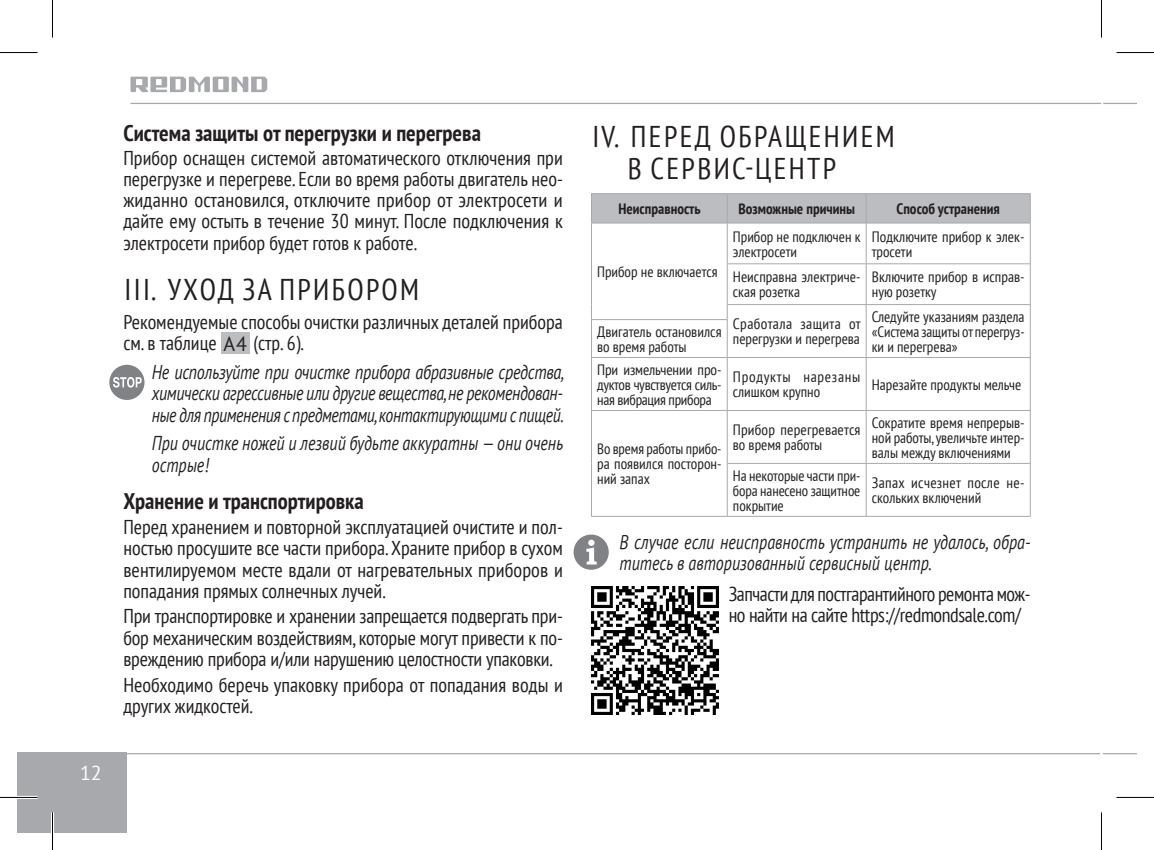
<style>
.page{position:relative;width:1154px;height:850px;background:#fff}
.page>*{position:absolute;margin:0;border:0;box-sizing:border-box;transform-origin:0 0}
.t1{font:condensed 30px/32.5px "PT Sans";letter-spacing:.08em;color:#231f20}
.Heading_2{font:700 condensed 22.5px "PT Sans";color:#231f20}
.t2{font:condensed 20px/21.5px "PT Sans";color:#231f20;text-align:justify}
.Footnote_1{font:italic 20px/21.5px "PT Sans";color:#231f20;text-align:justify;scale:.81 1}
.Footnote_1-2{font:italic 20px/21.5px "PT Sans";color:#231f20;scale:.8 1}
.t3{font:condensed 20px/21.2px "PT Sans";letter-spacing:-.02em;color:#231f20}
.t4{font:20px "PT Sans";color:#fff}
.Plain_Text{font:condensed 15px/15px "PT Sans";color:#231f20}
.Plain_Text_Header{font:700 condensed 15px "PT Sans";color:#231f20}
.Plain_Text-2{font:condensed 15px/15px "PT Sans";letter-spacing:.02em;color:#231f20}
.Plain_Text-3{font:condensed 15px/15px "PT Sans";letter-spacing:.045em;color:#231f20}
.s1{font-stretch:normal}
</style>
<div class="page">
<div style="left:17px;top:752px;width:110px;height:80px;background:#a8a9ad"></div>
<svg style="left:130px;top:77px;width:137px;height:15px"></svg>
<hr style="left:130px;top:103px;width:971px;height:1px;background:#a8a9ad">
<hr style="left:102px;top:752px;width:998px;height:2px;background:#a8a9ad">
<hr style="left:1103px;top:103px;width:34px;height:1px;background:#a8a9ad">
<hr style="left:1103px;top:752px;width:34px;height:2px;background:#a8a9ad">
<div style="left:221px;top:332px;width:28px;height:21px;background:#bcbdc0"></div>
<svg style="left:109px;top:364px;width:35px;height:36px"></svg>
<div style="left:591px;top:193px;width:440px;height:30px;background:#bcbdc0"></div>
<hr style="left:591px;top:222px;width:136px;height:1px;background:#a8a9ad">
<hr style="left:591px;top:223px;width:1px;height:41px;background:#a8a9ad">
<hr style="left:591px;top:264px;width:1px;height:40px;background:#a8a9ad">
<svg style="left:591px;top:304px;width:1px;height:15px"></svg>
<hr style="left:727px;top:222px;width:139px;height:1px;background:#a8a9ad">
<hr style="left:727px;top:223px;width:1px;height:40px;background:#a8a9ad">
<hr style="left:866px;top:222px;width:164px;height:1px;background:#a8a9ad">
<hr style="left:866px;top:223px;width:1px;height:40px;background:#a8a9ad">
<hr style="left:1030px;top:223px;width:1px;height:40px;background:#a8a9ad">
<hr style="left:727px;top:263px;width:139px;height:1px;background:#a8a9ad">
<hr style="left:727px;top:264px;width:1px;height:40px;background:#a8a9ad">
<hr style="left:866px;top:263px;width:164px;height:1px;background:#a8a9ad">
<hr style="left:866px;top:264px;width:1px;height:40px;background:#a8a9ad">
<hr style="left:1030px;top:264px;width:1px;height:40px;background:#a8a9ad">
<hr style="left:727px;top:304px;width:139px;height:1px;background:#a8a9ad">
<svg style="left:727px;top:305px;width:1px;height:14px"></svg>
<hr style="left:866px;top:304px;width:164px;height:1px;background:#a8a9ad">
<svg style="left:866px;top:305px;width:1px;height:14px"></svg>
<svg style="left:1030px;top:305px;width:1px;height:14px"></svg>
<hr style="left:591px;top:319px;width:136px;height:1px;background:#a8a9ad">
<hr style="left:591px;top:320px;width:1px;height:37px;background:#a8a9ad">
<hr style="left:727px;top:320px;width:1px;height:37px;background:#a8a9ad">
<hr style="left:866px;top:319px;width:1px;height:38px;background:#a8a9ad">
<hr style="left:1030px;top:319px;width:1px;height:38px;background:#a8a9ad">
<hr style="left:591px;top:357px;width:136px;height:1px;background:#a8a9ad">
<hr style="left:591px;top:357px;width:1px;height:53px;background:#a8a9ad">
<hr style="left:727px;top:357px;width:139px;height:1px;background:#a8a9ad">
<hr style="left:727px;top:357px;width:1px;height:53px;background:#a8a9ad">
<hr style="left:866px;top:357px;width:164px;height:1px;background:#a8a9ad">
<hr style="left:866px;top:357px;width:1px;height:53px;background:#a8a9ad">
<hr style="left:1030px;top:357px;width:1px;height:53px;background:#a8a9ad">
<hr style="left:591px;top:410px;width:1px;height:53px;background:#a8a9ad">
<hr style="left:591px;top:463px;width:1px;height:52px;background:#a8a9ad">
<hr style="left:591px;top:410px;width:136px;height:1px;background:#a8a9ad">
<hr style="left:591px;top:515px;width:136px;height:1px;background:#a8a9ad">
<hr style="left:727px;top:410px;width:139px;height:1px;background:#a8a9ad">
<hr style="left:727px;top:410px;width:1px;height:53px;background:#a8a9ad">
<hr style="left:866px;top:410px;width:164px;height:1px;background:#a8a9ad">
<hr style="left:866px;top:410px;width:1px;height:53px;background:#a8a9ad">
<hr style="left:1030px;top:410px;width:1px;height:53px;background:#a8a9ad">
<hr style="left:727px;top:462px;width:139px;height:1px;background:#a8a9ad">
<hr style="left:727px;top:463px;width:1px;height:52px;background:#a8a9ad">
<hr style="left:866px;top:462px;width:164px;height:1px;background:#a8a9ad">
<hr style="left:866px;top:463px;width:1px;height:52px;background:#a8a9ad">
<hr style="left:1030px;top:463px;width:1px;height:52px;background:#a8a9ad">
<hr style="left:727px;top:515px;width:139px;height:1px;background:#a8a9ad">
<hr style="left:866px;top:515px;width:164px;height:1px;background:#a8a9ad">
<svg style="left:573px;top:534px;width:36px;height:35px"></svg>
<img style="left:591px;top:586px;width:128px;height:128px">
<hr style="left:0;top:795px;width:38px;height:3px;background:#fff">
<hr style="left:51px;top:812px;width:3px;height:37px;background:#fff">
<hr style="left:0;top:52px;width:38px;height:1px;background:#000">
<hr style="left:1116px;top:52px;width:38px;height:1px;background:#000">
<hr style="left:0;top:796px;width:38px;height:1px;background:#000">
<hr style="left:1116px;top:796px;width:38px;height:1px;background:#000">
<hr style="left:52px;top:0;width:1px;height:38px;background:#000">
<hr style="left:52px;top:812px;width:1px;height:37px;background:#000">
<hr style="left:1101px;top:0;width:1px;height:38px;background:#000">
<hr style="left:1101px;top:812px;width:1px;height:37px;background:#000">
<p class="t4" style="left:80px;top:760px;width:23px">12</p>
<p class="Heading_2" style="left:123px;top:118px;width:359px">Система защиты от перегрузки и перегрева</p>
<p class="t2" style="left:123px;top:147px;width:441px">Прибор оснащен системой автоматического отключения при перегрузке и перегреве. Если во время работы двигатель нео&shy;жиданно остановился, отключите прибор от электросети и дайте ему остыть в течение 30 минут. После подключения к электросети прибор будет готов к работе.</p>
<p class="t1" style="left:125px;top:272px;width:296px">III. УХОД ЗА ПРИБОРОМ</p>
<p class="t2" style="left:123px;top:310px;width:441px">Рекомендуемые способы очистки различных деталей прибора см. в таблице <span class="s1">A4</span> (стр. 6).</p>
<p class="Footnote_1" style="left:152px;top:360px;width:511px">Не используйте при очистке прибора абразивные средства, химически агрессивные или другие вещества, не рекомендован&shy;ные для применения с предметами, контактирующими с пищей.</p>
<p class="Footnote_1-2" style="left:152px;top:432px;width:516px">При очистке ножей и лезвий будьте аккуратны — они очень острые!</p>
<p class="Heading_2" style="left:123px;top:485px;width:242px">Хранение и транспортировка</p>
<p class="t2" style="left:123px;top:515px;width:441px">Перед хранением и повторной эксплуатацией очистите и пол&shy;ностью просушите все части прибора. Храните прибор в сухом вентилируемом месте вдали от нагревательных приборов и попадания прямых солнечных лучей.</p>
<p class="t2" style="left:123px;top:604px;width:441px">При транспортировке и хранении запрещается подвергать при&shy;бор механическим воздействиям, которые могут привести к по&shy;вреждению прибора и/или нарушению целостности упаковки.</p>
<p class="t2" style="left:123px;top:673px;width:441px">Необходимо беречь упаковку прибора от попадания воды и других жидкостей.</p>
<p class="t1" style="left:628px;top:119px;width:268px;text-indent:-35px">IV. ПЕРЕД ОБРАЩЕНИЕМ<br>В СЕРВИС-ЦЕНТР</p>
<p class="Plain_Text_Header" style="left:618px;top:199px;width:84px">Неисправность</p>
<p class="Plain_Text_Header" style="left:738px;top:199px;width:118px">Возможные причины</p>
<p class="Plain_Text_Header" style="left:896px;top:199px;width:105px">Способ устранения</p>
<p class="Plain_Text" style="left:733px;top:228px;width:129px">Прибор не подключен к электросети</p>
<p class="Plain_Text" style="left:872px;top:228px;width:154px">Подключите прибор к элек&shy;тросети</p>
<p class="Plain_Text" style="left:733px;top:269px;width:129px">Неисправна электриче&shy;ская розетка</p>
<p class="Plain_Text" style="left:872px;top:269px;width:154px">Включите прибор в исправ&shy;ную розетку</p>
<p class="Plain_Text" style="left:733px;top:316px;width:129px">Сработала защита от перегрузки и перегрева</p>
<p class="Plain_Text" style="left:872px;top:308px;width:154px;text-align:justify">Следуйте указаниям раздела «Система защиты от перегруз&shy;ки и перегрева»</p>
<p class="Plain_Text" style="left:597px;top:264px;width:122px">Прибор не включается</p>
<p class="Plain_Text" style="left:597px;top:323px;width:126px">Двигатель остановился во время работы</p>
<p class="Plain_Text" style="left:597px;top:361px;width:126px;text-align:justify">При измельчении про&shy;дуктов чувствуется силь&shy;ная вибрация прибора</p>
<p class="Plain_Text-3" style="left:733px;top:369px;width:129px">Продукты нарезаны слишком крупно</p>
<p class="Plain_Text" style="left:872px;top:376px;width:151px">Нарезайте продукты мельче</p>
<p class="Plain_Text" style="left:597px;top:441px;width:126px;text-align:justify">Во время работы прибо&shy;ра появился посторон&shy;ний запах</p>
<p class="Plain_Text" style="left:733px;top:422px;width:129px">Прибор перегревается во время работы</p>
<p class="Plain_Text" style="left:872px;top:414px;width:154px;text-align:justify">Сократите время непрерыв&shy;ной работы, увеличьте интер&shy;валы между включениями</p>
<p class="Plain_Text" style="left:733px;top:467px;width:129px;text-align:justify">На некоторые части при&shy;бора нанесено защитное покрытие</p>
<p class="Plain_Text-2" style="left:872px;top:475px;width:154px">Запах исчезнет после не&shy;скольких включений</p>
<p class="Footnote_1-2" style="left:619px;top:530px;width:515px">В случае если неисправность устранить не удалось, обра&shy;титесь в авторизованный сервисный центр.</p>
<p class="t3" style="left:729px;top:582px;width:303px">Запчасти для постгарантийного ремонта мож&shy;но найти на сайте https://redmondsale.com/</p>
</div>
